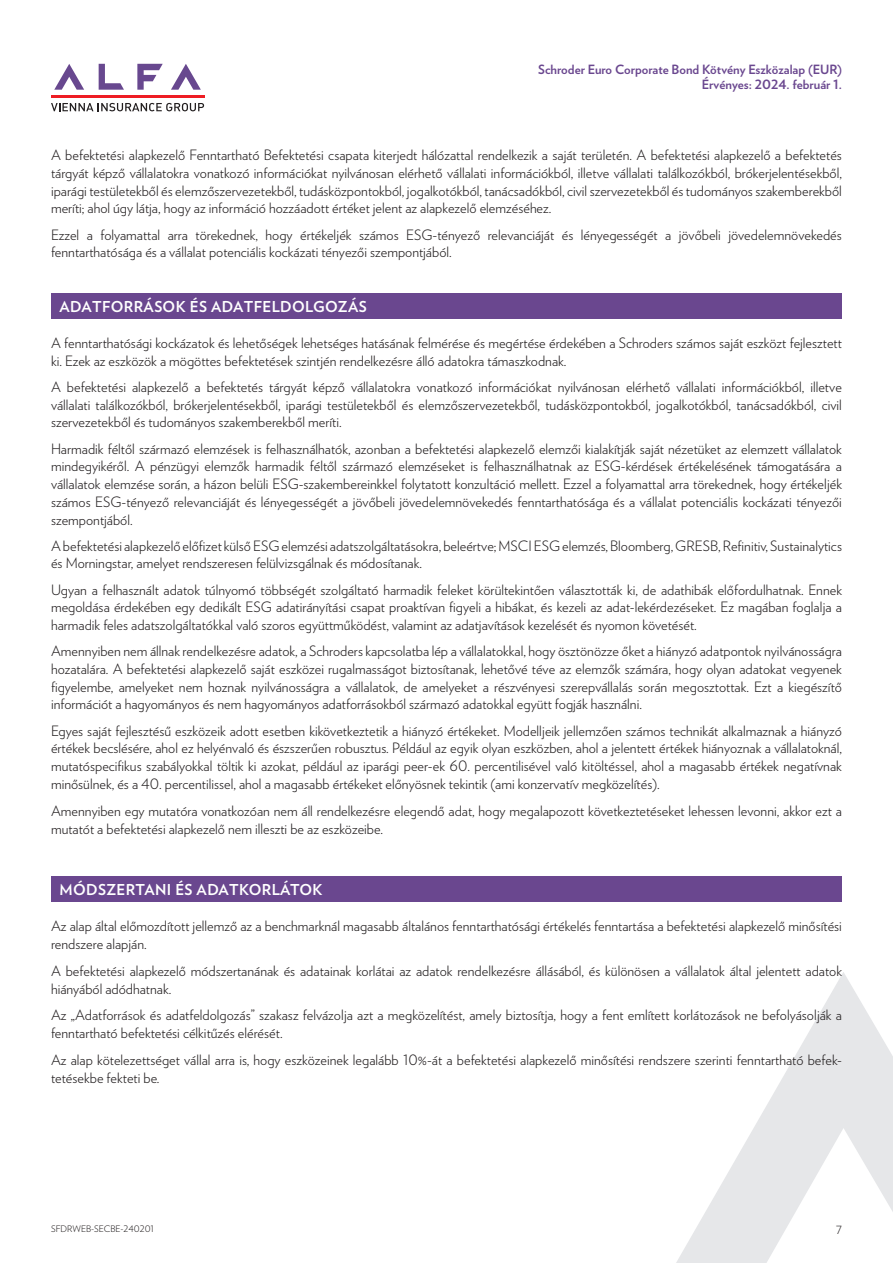
<style>
.page{position:relative;width:893px;height:1263px;background:#fff}
.page>*{position:absolute;margin:0;border:0;box-sizing:border-box;transform-origin:0 0}
.t1{font:700 15px "Verlag";letter-spacing:.025em;color:#fff}
.t2{font:300 14.25px/17.7px "Verlag";color:#231f20}
.t3{font:700 12.75px/15px "Verlag";color:#6a478f;text-align:right}
.t4{font:300 11.25px "Verlag";color:#231f20}
.t5{font:300 9px "Verlag";color:#231f20}
</style>
<div class="page">
<svg style="left:171px;top:64px;width:30px;height:26px"></svg>
<svg style="left:137px;top:64px;width:26px;height:26px"></svg>
<svg style="left:99px;top:64px;width:25px;height:26px"></svg>
<svg style="left:54px;top:64px;width:30px;height:26px"></svg>
<hr style="left:51px;top:95px;width:153px;height:3px;background:#ee1d23">
<svg style="left:51px;top:103px;width:153px;height:8px"></svg>
<svg style="left:676px;top:972px;width:217px;height:291px"></svg>
<div style="left:51px;top:293px;width:791px;height:26px;background:#6a478f"></div>
<div style="left:51px;top:876px;width:791px;height:25px;background:#6a478f"></div>
<p class="t3" style="left:538px;top:61px;width:305px">Schroder Euro Corporate Bond Kötvény Eszközalap (EUR)<br>Érvényes: 2024. február 1.</p>
<p class="t2" style="left:51px;top:145px;width:792px;text-align:justify">A befektetési alapkezelő Fenntartható Befektetési csapata kiterjedt hálózattal rendelkezik a saját területén. A befektetési alapkezelő a befektetés tárgyát képző vállalatokra vonatkozó információkat nyilvánosan elérhető vállalati információkból, illetve vállalati találkozókból, brókerjelentésekből, iparági testületekből és elemzőszervezetekből, tudásközpontokból, jogalkotókból, tanácsadókból, civil szervezetekből és tudományos szakemberekből meríti; ahol úgy látja, hogy az információ hozzáadott értéket jelent az alapkezelő elemzéséhez.</p>
<p class="t2" style="left:51px;top:225px;width:792px">Ezzel a folyamattal arra törekednek, hogy értékeljék számos ESG-tényező relevanciáját és lényegességét a jövőbeli jövedelemnövekedés fenntarthatósága és a vállalat potenciális kockázati tényezői szempontjából.</p>
<p class="t1" style="left:60px;top:295px;width:309px">ADATFORRÁSOK ÉS ADATFELDOLGOZÁS</p>
<p class="t2" style="left:51px;top:333px;width:792px">A fenntarthatósági kockázatok és lehetőségek lehetséges hatásának felmérése és megértése érdekében a Schroders számos saját eszközt fejlesztett ki. Ezek az eszközök a mögöttes befektetések szintjén rendelkezésre álló adatokra támaszkodnak.</p>
<p class="t2" style="left:51px;top:377px;width:792px;text-align:justify">A befektetési alapkezelő a befektetés tárgyát képző vállalatokra vonatkozó információkat nyilvánosan elérhető vállalati információkból, illetve vállalati találkozókból, brókerjelentésekből, iparági testületekből és elemzőszervezetekből, tudásközpontokból, jogalkotókból, tanácsadókból, civil szervezetekből és tudományos szakemberekből meríti.</p>
<p class="t2" style="left:51px;top:439px;width:792px;text-align:justify">Harmadik féltől származó elemzések is felhasználhatók, azonban a befektetési alapkezelő elemzői kialakítják saját nézetüket az elemzett vállalatok mindegyikéről. A pénzügyi elemzők harmadik féltől származó elemzéseket is felhasználhatnak az ESG-kérdések értékelésének támogatására a vállalatok elemzése során, a házon belüli ESG-szakembereinkkel folytatott konzultáció mellett. Ezzel a folyamattal arra törekednek, hogy értékeljék számos ESG-tényező relevanciáját és lényegességét a jövőbeli jövedelemnövekedés fenntarthatósága és a vállalat potenciális kockázati tényezői szempontjából.</p>
<p class="t2" style="left:51px;top:536px;width:792px">A befektetési alapkezelő előfizet külső ESG elemzési adatszolgáltatásokra, beleértve; MSCI ESG elemzés, Bloomberg, GRESB, Refinitiv, Sustainalytics és Morningstar, amelyet rendszeresen felülvizsgálnak és módosítanak.</p>
<p class="t2" style="left:51px;top:580px;width:792px;text-align:justify">Ugyan a felhasznált adatok túlnyomó többségét szolgáltató harmadik feleket körültekintően választották ki, de adathibák előfordulhatnak. Ennek megoldása érdekében egy dedikált ESG adatirányítási csapat proaktívan figyeli a hibákat, és kezeli az adat-lekérdezéseket. Ez magában foglalja a harmadik feles adatszolgáltatókkal való szoros együttműködést, valamint az adatjavítások kezelését és nyomon követését.</p>
<p class="t2" style="left:51px;top:641px;width:792px;text-align:justify">Amennyiben nem állnak rendelkezésre adatok, a Schroders kapcsolatba lép a vállalatokkal, hogy ösztönözze őket a hiányzó adatpontok nyilvánosságra hozatalára. A befektetési alapkezelő saját eszközei rugalmasságot biztosítanak, lehetővé téve az elemzők számára, hogy olyan adatokat vegyenek figyelembe, amelyeket nem hoznak nyilvánosságra a vállalatok, de amelyeket a részvényesi szerepvállalás során megosztottak. Ezt a kiegészítő információt a hagyományos és nem hagyományos adatforrásokból származó adatokkal együtt fogják használni.</p>
<p class="t2" style="left:51px;top:721px;width:792px;text-align:justify">Egyes saját fejlesztésű eszközeik adott esetben kikövetkeztetik a hiányzó értékeket. Modelljeik jellemzően számos technikát alkalmaznak a hiányzó értékek becslésére, ahol ez helyénvaló és észszerűen robusztus. Például az egyik olyan eszközben, ahol a jelentett értékek hiányoznak a vállalatoknál, mutatóspecifikus szabályokkal töltik ki azokat, például az iparági peer-ek 60. percentilisével való kitöltéssel, ahol a magasabb értékek negatívnak minősülnek, és a 40. percentilissel, ahol a magasabb értékeket előnyösnek tekintik (ami konzervatív megközelítés).</p>
<p class="t2" style="left:51px;top:801px;width:792px">Amennyiben egy mutatóra vonatkozóan nem áll rendelkezésre elegendő adat, hogy megalapozott következtetéseket lehessen levonni, akkor ezt a mutatót a befektetési alapkezelő nem illeszti be az eszközeibe.</p>
<p class="t1" style="left:60px;top:877px;width:265px">MÓDSZERTANI ÉS ADATKORLÁTOK</p>
<p class="t2" style="left:51px;top:916px;width:792px">Az alap által előmozdított jellemző az a benchmarknál magasabb általános fenntarthatósági értékelés fenntartása a befektetési alapkezelő minősítési rendszere alapján.</p>
<p class="t2" style="left:51px;top:961px;width:792px">A befektetési alapkezelő módszertanának és adatainak korlátai az adatok rendelkezésre állásából, és különösen a vállalatok által jelentett adatok hiányából adódhatnak.</p>
<p class="t2" style="left:51px;top:1005px;width:792px">Az „Adatforrások és adatfeldolgozás” szakasz felvázolja azt a megközelítést, amely biztosítja, hogy a fent említett korlátozások ne befolyásolják a fenntartható befektetési célkitűzés elérését.</p>
<p class="t2" style="left:51px;top:1050px;width:792px">Az alap kötelezettséget vállal arra is, hogy eszközeinek legalább 10%-át a befektetési alapkezelő minősítési rendszere szerinti fenntartható befek&shy;tetésekbe fekteti be.</p>
<p class="t5" style="left:51px;top:1222px;width:105px">SFDRWEB-SECBE-240201</p>
<p class="t4" style="left:836px;top:1221px;width:7px">7</p>
</div>
